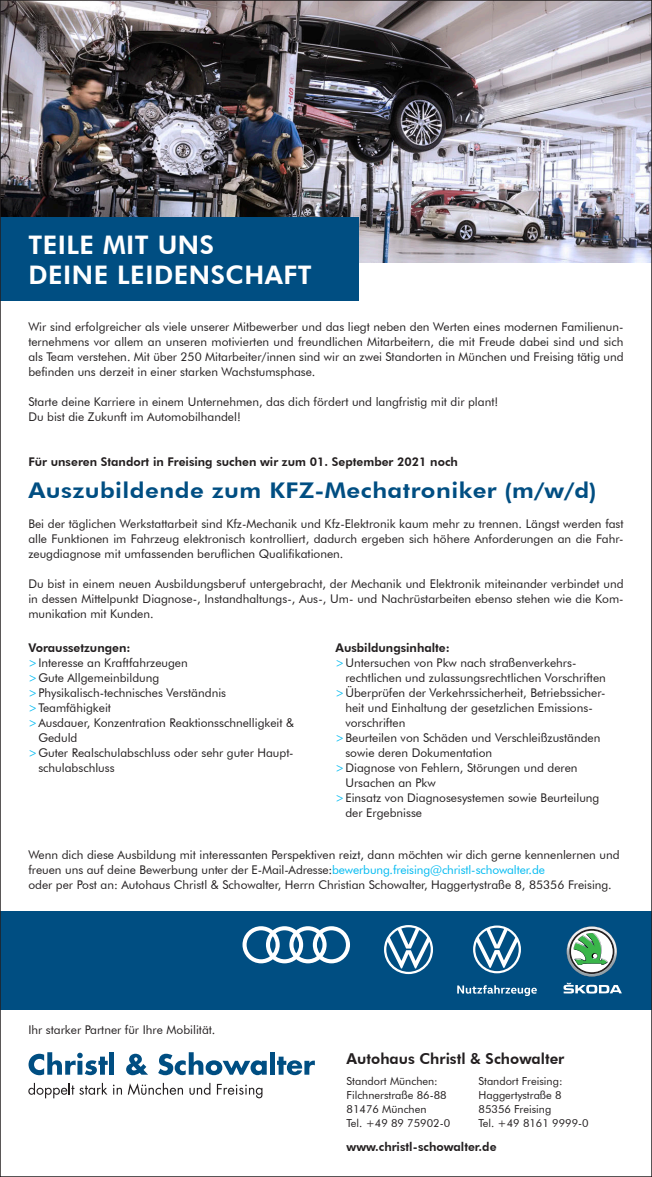
<style>
.page{position:relative;width:652px;height:1177px;background:#fff}
.page>*{position:absolute;margin:0;border:0;box-sizing:border-box;transform-origin:0 0}
.t1{font:800 25.6px "Futura BT";letter-spacing:.02em;color:#fff}
.t2{font:800 21.6px "Futura BT";letter-spacing:.02em;color:#004e82;scale:1.11 1}
._03_Copy_Impressum_e{font:800 15px "Futura BT";color:#231f20}
._03_Copy_Impressum_e-2{font:12px/15px "Futura BT";color:#231f20}
._03_Copy_Impressum_e-3{font:800 12px "Futura BT";color:#231f20}
._03_Copy_Impressum_e-4{font:11px "Futura BT";color:#231f20}
.s1{font-size:12.7px;color:#00baf1}
.s2{color:#00baf1}
</style>
<div class="page">
<img style="left:2px;top:2px;width:648px;height:260px">
<div style="left:0;top:217px;width:359px;height:83px;background:#004e82"></div>
<div style="left:0;top:911px;width:652px;height:98px;background:#004e82"></div>
<svg style="left:29px;top:1052px;width:79px;height:23px"></svg>
<div style="left:109px;top:1052px;width:5px;height:22px;background:#004e82"></div>
<svg style="left:126px;top:1053px;width:22px;height:22px"></svg>
<svg style="left:158px;top:1052px;width:109px;height:23px"></svg>
<div style="left:270px;top:1052px;width:5px;height:22px;background:#004e82"></div>
<svg style="left:277px;top:1056px;width:38px;height:19px"></svg>
<svg style="left:28px;top:1082px;width:79px;height:16px"></svg>
<svg style="left:113px;top:1084px;width:9px;height:10px"></svg>
<svg style="left:128px;top:1082px;width:55px;height:12px"></svg>
<svg style="left:189px;top:1082px;width:21px;height:12px"></svg>
<svg style="left:217px;top:1083px;width:45px;height:15px"></svg>
<svg style="left:384px;top:925px;width:49px;height:49px"></svg>
<svg style="left:457px;top:985px;width:80px;height:11px"></svg>
<svg style="left:473px;top:925px;width:48px;height:48px"></svg>
<svg style="left:243px;top:926px;width:107px;height:37px"></svg>
<svg style="left:567px;top:926px;width:50px;height:50px"></svg>
<svg style="left:564px;top:982px;width:58px;height:11px"></svg>
<p class="t1" style="left:28px;top:229px;width:187px">TEILE MIT UNS</p>
<p class="t1" style="left:28px;top:259px;width:285px">DEINE LEIDENSCHAFT</p>
<p class="_03_Copy_Impressum_e-2" style="left:28px;top:319px;width:597px;text-align:justify">Wir sind erfolgreicher als viele unserer Mitbewerber und das liegt neben den Werten eines modernen Familienun&shy;ternehmens vor allem an unseren motivierten und freundlichen Mitarbeitern, die mit Freude dabei sind und sich als Team verstehen. Mit über 250 Mitarbeiter/innen sind wir an zwei Standorten in München und Freising tätig und befinden uns derzeit in einer starken Wachstumsphase.</p>
<p class="_03_Copy_Impressum_e-2" style="left:28px;top:394px;width:471px">Starte deine Karriere in einem Unternehmen, das dich fördert und langfristig mit dir plant!</p>
<p class="_03_Copy_Impressum_e-2" style="left:28px;top:409px;width:214px">Du bist die Zukunft im Automobilhandel!</p>
<p class="_03_Copy_Impressum_e-3" style="left:28px;top:454px;width:431px">Für unseren Standort in Freising suchen wir zum 01. September 2021 noch</p>
<p class="t2" style="left:28px;top:477px;width:514px">Auszubildende zum KFZ-Mechatroniker (m/w/d)</p>
<p class="_03_Copy_Impressum_e-2" style="left:28px;top:516px;width:597px;text-align:justify">Bei der täglichen Werkstattarbeit sind Kfz-Mechanik und Kfz-Elektronik kaum mehr zu trennen. Längst werden fast alle Funktionen im Fahrzeug elektronisch kontrolliert, dadurch ergeben sich höhere Anforderungen an die Fahr&shy;zeugdiagnose mit umfassenden beruflichen Qualifikationen.</p>
<p class="_03_Copy_Impressum_e-2" style="left:28px;top:576px;width:597px;text-align:justify">Du bist in einem neuen Ausbildungsberuf untergebracht, der Mechanik und Elektronik miteinander verbindet und in dessen Mittelpunkt Diagnose-, Instandhaltungs-, Aus-, Um- und Nachrüstarbeiten ebenso stehen wie die Kom&shy;munikation mit Kunden.</p>
<p class="_03_Copy_Impressum_e-3" style="left:28px;top:640px;width:104px">Voraussetzungen:</p>
<p class="_03_Copy_Impressum_e-2" style="left:28px;top:655px;width:161px"><span class="s1">&gt;</span>Interesse an Kraftfahrzeugen</p>
<p class="_03_Copy_Impressum_e-2" style="left:28px;top:670px;width:133px"><span class="s1">&gt;</span>Gute Allgemeinbildung</p>
<p class="_03_Copy_Impressum_e-2" style="left:28px;top:685px;width:199px"><span class="s1">&gt;</span>Physikalisch-technisches Verständnis</p>
<p class="_03_Copy_Impressum_e-2" style="left:28px;top:700px;width:84px"><span class="s1">&gt;</span>Teamfähigkeit</p>
<p class="_03_Copy_Impressum_e-2" style="left:28px;top:715px;width:267px"><span class="s1">&gt;</span>Ausdauer, Konzentration Reaktionsschnelligkeit &amp;</p>
<p class="_03_Copy_Impressum_e-2" style="left:38px;top:730px;width:41px">Geduld</p>
<p class="_03_Copy_Impressum_e-2" style="left:38px;top:745px;width:257px;text-indent:-10px"><span class="s1">&gt;</span>Guter Realschulabschluss oder sehr guter Haupt&shy;schulabschluss</p>
<p class="_03_Copy_Impressum_e-3" style="left:335px;top:640px;width:116px">Ausbildungsinhalte:</p>
<p class="_03_Copy_Impressum_e-2" style="left:335px;top:655px;width:243px"><span class="s1">&gt;</span>Untersuchen von Pkw nach straßenverkehrs-</p>
<p class="_03_Copy_Impressum_e-2" style="left:345px;top:670px;width:262px">rechtlichen und zulassungsrechtlichen Vorschriften</p>
<p class="_03_Copy_Impressum_e-2" style="left:345px;top:685px;width:262px;text-indent:-10px"><span class="s1">&gt;</span>Überprüfen der Verkehrssicherheit, Betriebssicher&shy;heit und Einhaltung der gesetzlichen Emissions&shy;vorschriften</p>
<p class="_03_Copy_Impressum_e-2" style="left:345px;top:730px;width:257px;text-indent:-10px"><span class="s1">&gt;</span>Beurteilen von Schäden und Verschleißzuständen sowie deren Dokumentation</p>
<p class="_03_Copy_Impressum_e-2" style="left:335px;top:760px;width:244px"><span class="s1">&gt;</span>Diagnose von Fehlern, Störungen und deren</p>
<p class="_03_Copy_Impressum_e-2" style="left:345px;top:775px;width:92px">Ursachen an Pkw</p>
<p class="_03_Copy_Impressum_e-2" style="left:345px;top:790px;width:256px;text-indent:-10px"><span class="s1">&gt;</span>Einsatz von Diagnosesystemen sowie Beurteilung der Ergebnisse</p>
<p class="_03_Copy_Impressum_e-2" style="left:28px;top:846px;width:593px">Wenn dich diese Ausbildung mit interessanten Perspektiven reizt, dann möchten wir dich gerne kennenlernen und freuen uns auf deine Bewerbung unter der E-Mail-Adresse:<span class="s2">bewerbung.freising@christl-schowalter.de</span></p>
<p class="_03_Copy_Impressum_e-2" style="left:28px;top:876px;width:585px">oder per Post an: Autohaus Christl &amp; Schowalter, Herrn Christian Schowalter, Haggertystraße 8, 85356 Freising.</p>
<p class="_03_Copy_Impressum_e-2" style="left:28px;top:1022px;width:189px">Ihr starker Partner für Ihre Mobilität.</p>
<p class="_03_Copy_Impressum_e" style="left:347px;top:1049px;width:219px">Autohaus Christl &amp; Schowalter</p>
<p class="_03_Copy_Impressum_e-4" style="left:347px;top:1074px;width:93px">Standort München:</p>
<p class="_03_Copy_Impressum_e-4" style="left:347px;top:1088px;width:102px">Filchnerstraße 86-88</p>
<p class="_03_Copy_Impressum_e-4" style="left:347px;top:1102px;width:81px">81476 München</p>
<p class="_03_Copy_Impressum_e-4" style="left:347px;top:1116px;width:105px">Tel. +49 89 75902-0</p>
<p class="_03_Copy_Impressum_e-3" style="left:347px;top:1139px;width:151px">www.christl-schowalter.de</p>
<p class="_03_Copy_Impressum_e-4" style="left:479px;top:1074px;width:86px">Standort Freising:</p>
<p class="_03_Copy_Impressum_e-4" style="left:479px;top:1088px;width:85px">Haggertystraße 8</p>
<p class="_03_Copy_Impressum_e-4" style="left:479px;top:1102px;width:74px">85356 Freising</p>
<p class="_03_Copy_Impressum_e-4" style="left:479px;top:1116px;width:112px">Tel. +49 8161 9999-0</p>
</div>
